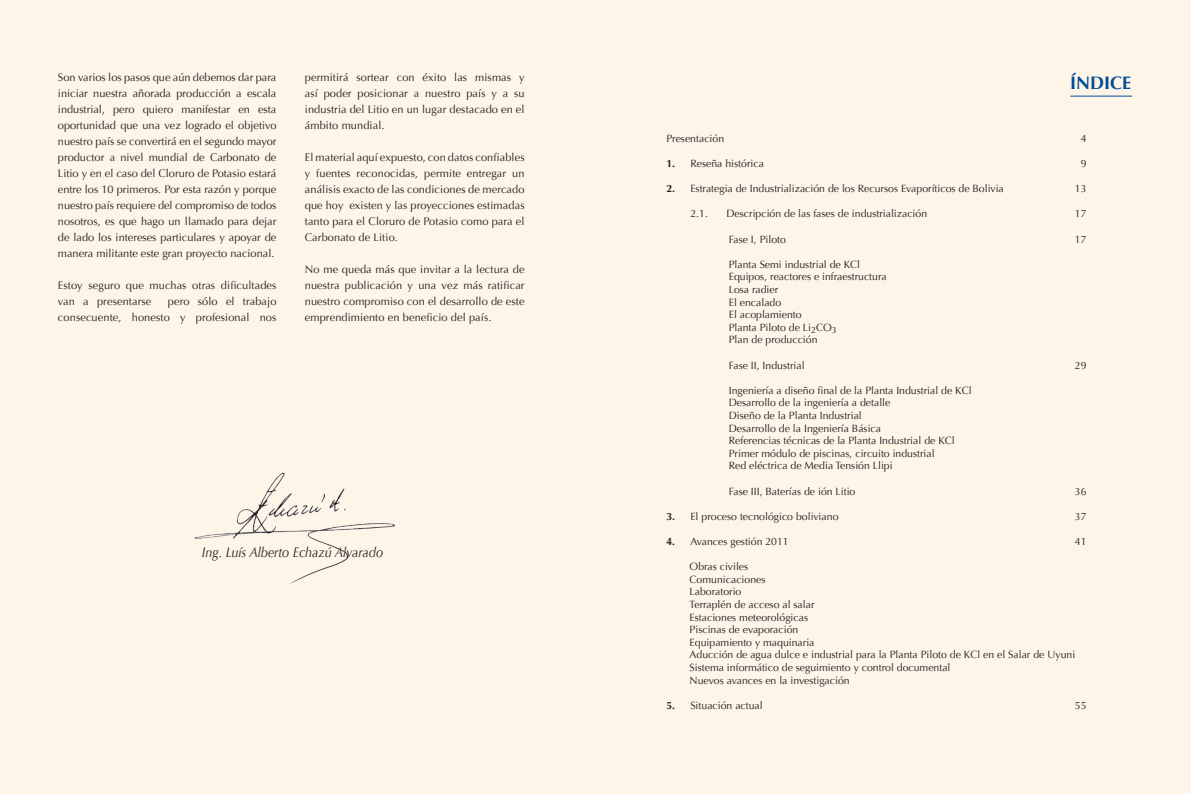
<style>
.page{position:relative;width:1191px;height:794px;background:#fff}
.page>*{position:absolute;margin:0;border:0;box-sizing:border-box;transform-origin:0 0}
.t1{font:700 18px "Optima";color:#014d95}
.t2{font:italic 14px "Optima";color:#231f20;scale:.9 1}
.t3{font:11px/16px "Optima";letter-spacing:.01em;color:#231f20;text-align:justify}
.t4{font:10.5px/12.6px "Optima";color:#231f20}
.s1{font-weight:700}
</style>
<div class="page">
<div style="left:595px;top:0;width:596px;height:794px;background:#fef5e9"></div>
<div style="left:0;top:0;width:595px;height:794px;background:#fef5e9"></div>
<hr style="left:1070px;top:96px;width:62px;height:1px;background:#014d95">
<img style="left:194px;top:472px;width:202px;height:112px">
<p class="t3" style="left:58px;top:69px;width:220px">Son varios los pasos que aún debemos dar para iniciar nuestra añorada producción a escala industrial, pero quiero manifestar en esta oportunidad que una vez logrado el objetivo nuestro país se convertirá en el segundo mayor productor a nivel mundial de Carbonato de Litio y en el caso del Cloruro de Potasio estará entre los 10 primeros. Por esta razón y porque nuestro país requiere del compromiso de todos nosotros, es que hago un llamado para dejar de lado los intereses particulares y apoyar de manera militante este gran proyecto nacional.</p>
<p class="t3" style="left:58px;top:277px;width:220px">Estoy seguro que muchas otras dificultades van a presentarse</p>
<p class="t3" style="left:58px;top:293px;width:220px;text-align:right">pero sólo el trabajo<br>consecuente, honesto y profesional nos</p>
<p class="t3" style="left:305px;top:69px;width:221px">permitirá sortear con éxito las mismas y así poder posicionar a nuestro país y a su industria del Litio en un lugar destacado en el ámbito mundial.</p>
<p class="t3" style="left:305px;top:149px;width:221px">El material aquí expuesto, con datos confiables y fuentes reconocidas, permite entregar un análisis exacto de las condiciones de mercado que hoy existen y las proyecciones estimadas tanto para el Cloruro de Potasio como para el Carbonato de Litio.</p>
<p class="t3" style="left:305px;top:261px;width:221px">No me queda más que invitar a la lectura de nuestra publicación y una vez más ratificar nuestro compromiso con el desarrollo de este emprendimiento en beneficio del país.</p>
<p class="t2" style="left:202px;top:544px;width:203px">Ing. Luís Alberto Echazú Alvarado</p>
<h1 class="t1" style="left:1070px;top:72px;width:63px">ÍNDICE</h1>
<p class="t4" style="left:666px;top:132px;width:59px">Presentación</p>
<p class="t4" style="left:1080px;top:132px;width:7px">4</p>
<p class="t4" style="left:666px;top:157px;width:99px"><span class="s1">1.</span> Reseña histórica</p>
<p class="t4" style="left:1080px;top:157px;width:7px">9</p>
<p class="t4" style="left:666px;top:182px;width:339px"><span class="s1">2.</span> Estrategia de Industrialización de los Recursos Evaporíticos de Bolivia</p>
<p class="t4" style="left:1074px;top:182px;width:13px">13</p>
<p class="t4" style="left:690px;top:208px;width:19px">2.1.</p>
<p class="t4" style="left:726px;top:208px;width:202px">Descripción de las fases de industrialización</p>
<p class="t4" style="left:1074px;top:208px;width:13px">17</p>
<p class="t4" style="left:729px;top:233px;width:59px">Fase I, Piloto</p>
<p class="t4" style="left:1074px;top:233px;width:13px">17</p>
<p class="t4" style="left:729px;top:258px;width:159px">Planta Semi industrial de KCl<br>Equipos, reactores e infraestructura<br>Losa radier<br>El encalado<br>El acoplamiento<br>Planta Piloto de Li<sub>2</sub>CO<sub>3<br></sub>Plan de producción</p>
<p class="t4" style="left:729px;top:359px;width:77px">Fase II, Industrial</p>
<p class="t4" style="left:1074px;top:359px;width:13px">29</p>
<p class="t4" style="left:729px;top:384px;width:244px">Ingeniería a diseño final de la Planta Industrial de KCl Desarrollo de la ingeniería a detalle<br>Diseño de la Planta Industrial<br>Desarrollo de la Ingeniería Básica<br>Referencias técnicas de la Planta Industrial de KCl Primer módulo de piscinas, circuito industrial<br>Red eléctrica de Media Tensión Llipi</p>
<p class="t4" style="left:729px;top:485px;width:128px">Fase III, Baterías de ión Litio</p>
<p class="t4" style="left:1074px;top:485px;width:13px">36</p>
<p class="t4" style="left:666px;top:510px;width:174px"><span class="s1">3.</span> El proceso tecnológico boliviano</p>
<p class="t4" style="left:1074px;top:510px;width:13px">37</p>
<p class="t4" style="left:666px;top:535px;width:124px"><span class="s1">4.</span> Avances gestión 2011</p>
<p class="t4" style="left:1074px;top:535px;width:13px">41</p>
<p class="t4" style="left:689px;top:560px;width:387px">Obras civiles<br>Comunicaciones<br>Laboratorio<br>Terraplén de acceso al salar<br>Estaciones meteorológicas<br>Piscinas de evaporación<br>Equipamiento y maquinaria<br>Aducción de agua dulce e industrial para la Planta Piloto de KCl en el Salar de Uyuni<br>Sistema informático de seguimiento y control documental<br>Nuevos avances en la investigación</p>
<p class="t4" style="left:666px;top:699px;width:98px"><span class="s1">5.</span> Situación actual</p>
<p class="t4" style="left:1074px;top:699px;width:13px">55</p>
</div>
